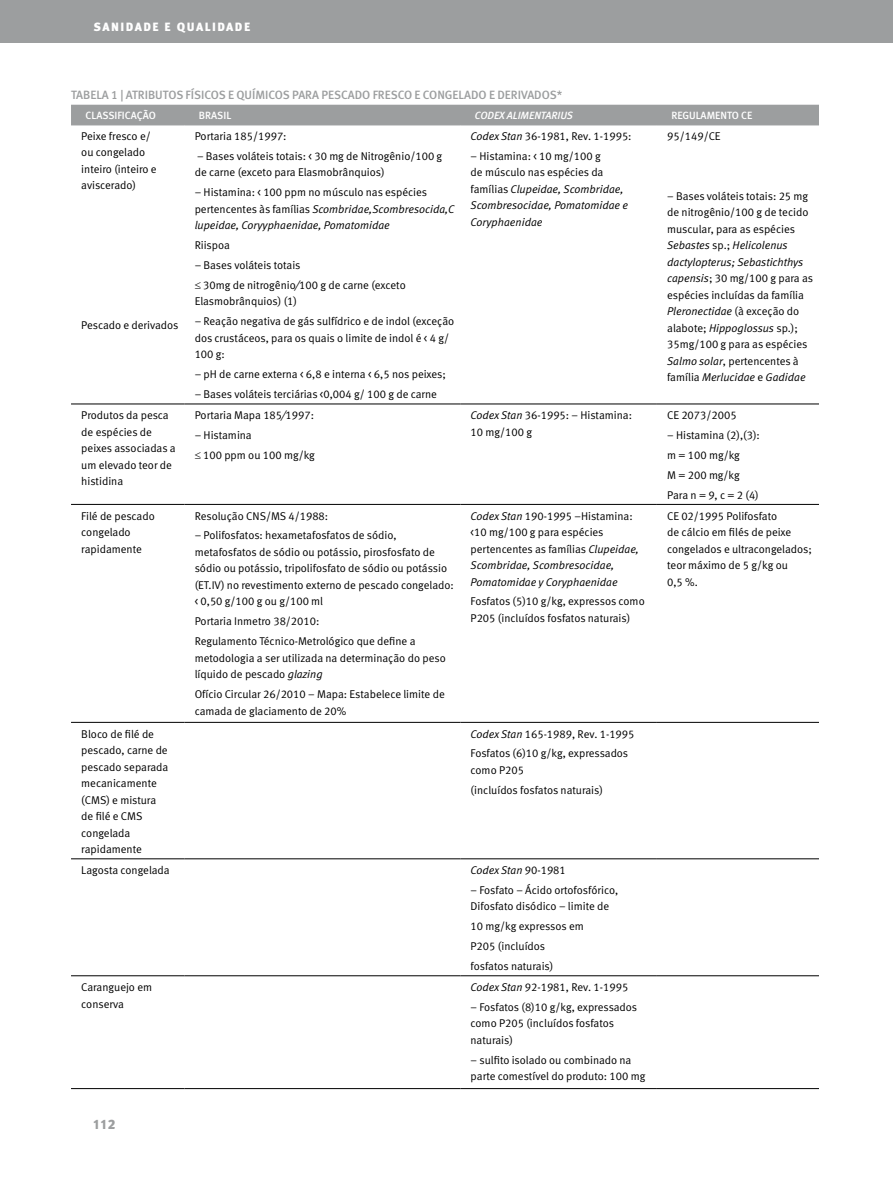
<style>
.page{position:relative;width:893px;height:1191px;background:#fff}
.page>*{position:absolute;margin:0;border:0;box-sizing:border-box;transform-origin:0 0}
.t1{font:13.5px "Meta Black Caps Expert";color:#9c9e9f}
.t2{font:12px "Meta Medium LF";color:#9c9e9f}
.t3{font:12px "Meta Black Caps";color:#fff}
.t4{font:11.25px/16.5px "Meta Normal LF";color:#000}
.t5{font:italic 11.25px/16.5px "Meta Normal LF";color:#000}
.t6{font:10.5px "Meta Medium LF";color:#fff}
.t7{font:italic 10.5px "Meta Medium LF";color:#fff}
.s1{font-style:normal}
.s2{font-style:italic}
</style>
<div class="page">
<div style="left:0;top:0;width:893px;height:43px;background:#9c9e9f"></div>
<div style="left:71px;top:105px;width:748px;height:20px;background:#9c9e9f"></div>
<hr style="left:71px;top:403px;width:113px;height:1px;background:#000">
<hr style="left:184px;top:403px;width:276px;height:1px;background:#000">
<hr style="left:460px;top:403px;width:197px;height:1px;background:#000">
<hr style="left:657px;top:403px;width:162px;height:1px;background:#000">
<hr style="left:71px;top:504px;width:113px;height:1px;background:#000">
<hr style="left:184px;top:504px;width:276px;height:1px;background:#000">
<hr style="left:460px;top:504px;width:197px;height:1px;background:#000">
<hr style="left:657px;top:504px;width:162px;height:1px;background:#000">
<hr style="left:71px;top:722px;width:113px;height:1px;background:#000">
<hr style="left:184px;top:722px;width:276px;height:1px;background:#000">
<hr style="left:460px;top:722px;width:197px;height:1px;background:#000">
<hr style="left:657px;top:722px;width:162px;height:1px;background:#000">
<hr style="left:71px;top:858px;width:113px;height:1px;background:#000">
<hr style="left:184px;top:858px;width:276px;height:1px;background:#000">
<hr style="left:460px;top:858px;width:197px;height:1px;background:#000">
<hr style="left:657px;top:858px;width:162px;height:1px;background:#000">
<hr style="left:71px;top:975px;width:113px;height:1px;background:#000">
<hr style="left:184px;top:975px;width:276px;height:1px;background:#000">
<hr style="left:460px;top:975px;width:197px;height:1px;background:#000">
<hr style="left:657px;top:975px;width:162px;height:1px;background:#000">
<hr style="left:71px;top:1088px;width:113px;height:1px;background:#000">
<hr style="left:184px;top:1088px;width:276px;height:1px;background:#000">
<hr style="left:460px;top:1088px;width:197px;height:1px;background:#000">
<hr style="left:657px;top:1088px;width:162px;height:1px;background:#000">
<hr style="left:71px;top:125px;width:113px;height:1px;background:#9c9e9f">
<hr style="left:184px;top:125px;width:276px;height:1px;background:#9c9e9f">
<hr style="left:460px;top:125px;width:197px;height:1px;background:#9c9e9f">
<hr style="left:657px;top:125px;width:162px;height:1px;background:#9c9e9f">
<p class="t3" style="left:93px;top:19px;width:18px">SANIDADE</p>
<p class="t3" style="left:165px;top:19px;width:56px">E QUALIDADE</p>
<p class="t2" style="left:71px;top:88px;width:62px">TABELA 1 | ATRI</p>
<p class="t2" style="left:148px;top:88px;width:15px">BUTOS</p>
<p class="t2" style="left:186px;top:88px;width:12px">FÍSICOS</p>
<p class="t2" style="left:228px;top:88px;width:16px">E QUÍMICOS</p>
<p class="t2" style="left:292px;top:88px;width:8px">PARA</p>
<p class="t2" style="left:321px;top:88px;width:8px">PESCADO</p>
<p class="t2" style="left:373px;top:88px;width:13px">FRESCO</p>
<p class="t2" style="left:415px;top:88px;width:17px">E CONGELADO</p>
<p class="t2" style="left:489px;top:88px;width:16px">E DERIVADOS</p>
<p class="t2" style="left:557px;top:88px;width:7px">*</p>
<p class="t6" style="left:86px;top:109px;width:72px">CLASSIFICAÇÃO</p>
<p class="t6" style="left:199px;top:109px;width:34px">BRASIL</p>
<p class="t7" style="left:475px;top:109px;width:100px">CODEX ALIMENTARIUS</p>
<p class="t6" style="left:671px;top:109px;width:76px">REGULAMENTO CE</p>
<p class="t4" style="left:81px;top:128px;width:77px">Peixe fresco e/ ou congelado inteiro (inteiro e aviscerado)</p>
<p class="t4" style="left:195px;top:128px;width:93px">Portaria 185/1997:</p>
<p class="t4" style="left:195px;top:147px;width:249px">– Bases voláteis totais: &lt; 30 mg de Nitrogênio/100 g de carne (exceto para Elasmobrânquios)</p>
<p class="t5" style="left:195px;top:184px;width:261px"><span class="s1">– Histamina: &lt; 100 ppm no músculo nas espécies pertencentes às famílias</span> Scombridae,Scombresocida,C lupeidae, Coryyphaenidae, Pomatomidae</p>
<p class="t4" style="left:195px;top:237px;width:37px">Riispoa</p>
<p class="t4" style="left:195px;top:255px;width:213px;line-height:20px">– Bases voláteis totais<br>≤ 30mg de nitrogênio⁄100 g de carne (exceto</p>
<p class="t4" style="left:195px;top:293px;width:104px">Elasmobrânquios) (1)</p>
<p class="t4" style="left:195px;top:313px;width:261px">– Reação negativa de gás sulfídrico e de indol (exceção dos crustáceos, para os quais o limite de indol é &lt; 4 g/<br>100 g:</p>
<p class="t4" style="left:195px;top:366px;width:253px">– pH de carne externa &lt; 6,8 e interna &lt; 6,5 nos peixes;</p>
<p class="t4" style="left:195px;top:386px;width:244px">– Bases voláteis terciárias &lt;0,004 g/ 100 g de carne</p>
<p class="t4" style="left:667px;top:128px;width:55px">95/149/CE</p>
<p class="t4" style="left:471px;top:128px;width:162px"><span class="s2">Codex Stan</span> 36-1981, Rev. 1-1995:</p>
<p class="t5" style="left:471px;top:147px;width:159px"><span class="s1">– Histamina: &lt; 10 mg/100 g<br>de músculo nas espécies da famílias</span> Clupeidae, Scombridae,<br>Scombresocidae, Pomatomidae e<br>Coryphaenidae</p>
<p class="t4" style="left:667px;top:187px;width:147px">– Bases voláteis totais: 25 mg de nitrogênio/100 g de tecido muscular, para as espécies<br><span class="s2">Sebastes</span> sp.; <span class="s2">Helicolenus dactylopterus; Sebastichthys capensis</span>; 30 mg/100 g para as espécies incluídas da família<br><span class="s2">Pleronectidae</span> (à exceção do alabote; <span class="s2">Hippoglossus</span> sp.);<br>35mg/100 g para as espécies<br><span class="s2">Salmo solar</span>, pertencentes à família <span class="s2">Merlucidae</span> e <span class="s2">Gadidae</span></p>
<p class="t4" style="left:81px;top:316px;width:99px">Pescado e derivados</p>
<p class="t4" style="left:81px;top:407px;width:96px">Produtos da pesca de espécies de peixes associadas a um elevado teor de histidina</p>
<p class="t4" style="left:195px;top:407px;width:121px">Portaria Mapa 185⁄1997:</p>
<p class="t4" style="left:195px;top:425px;width:122px;line-height:20px">– Histamina<br>≤ 100 ppm ou 100 mg/kg</p>
<p class="t4" style="left:81px;top:507px;width:75px">Filé de pescado congelado rapidamente</p>
<p class="t4" style="left:195px;top:507px;width:135px">Resolução CNS/MS 4/1988:</p>
<p class="t4" style="left:195px;top:527px;width:261px">– Polifosfatos: hexametafosfatos de sódio, metafosfatos de sódio ou potássio, pirosfosfato de sódio ou potássio, tripolifosfato de sódio ou potássio (ET.IV) no revestimento externo de pescado congelado: &lt; 0,50 g/100 g ou g/100 ml</p>
<p class="t4" style="left:195px;top:611px;width:222px;line-height:20px">Portaria Inmetro 38/2010:<br>Regulamento Técnico-Metrológico que define a</p>
<p class="t4" style="left:195px;top:649px;width:253px">metodologia a ser utilizada na determinação do peso líquido de pescado <span class="s2">glazing</span></p>
<p class="t4" style="left:195px;top:686px;width:252px">Ofício Circular 26/2010 – Mapa: Estabelece limite de camada de glaciamento de 20%</p>
<p class="t4" style="left:471px;top:407px;width:163px"><span class="s2">Codex Stan</span> 36-1995: – Histamina:<br>10 mg/100 g</p>
<p class="t4" style="left:667px;top:407px;width:71px">CE 2073/2005</p>
<p class="t4" style="left:667px;top:425px;width:94px;line-height:20px">– Histamina (2),(3): m = 100 mg/kg<br>M = 200 mg/kg<br>Para n = 9, c = 2 (4)</p>
<p class="t5" style="left:471px;top:507px;width:170px">Codex Stan <span class="s1">190-1995 –Histamina: &lt;10 mg/100 g para espécies pertencentes as famílias</span> Clupeidae,<br>Scombridae, Scombresocidae,<br>Pomatomidae y Coryphaenidae</p>
<p class="t4" style="left:471px;top:593px;width:176px">Fosfatos (5)10 g/kg, expressos como<br>P205 (incluídos fosfatos naturais)</p>
<p class="t4" style="left:667px;top:507px;width:146px">CE 02/1995 Polifosfato<br>de cálcio em filés de peixe congelados e ultracongelados; teor máximo de 5 g/kg ou<br>0,5 %.</p>
<p class="t4" style="left:81px;top:725px;width:89px">Bloco de filé de pescado, carne de pescado separada mecanicamente (CMS) e mistura de filé e CMS congelada rapidamente</p>
<p class="t4" style="left:471px;top:723px;width:165px;line-height:20px"><span class="s2">Codex Stan</span> 165-1989, Rev. 1-1995<br>Fosfatos (6)10 g/kg, expressados</p>
<p class="t4" style="left:471px;top:760px;width:134px;line-height:20px">como P205<br>(incluídos fosfatos naturais)</p>
<p class="t4" style="left:81px;top:861px;width:90px">Lagosta congelada</p>
<p class="t5" style="left:471px;top:861px;width:97px">Codex Stan <span class="s1">90-1981</span></p>
<p class="t4" style="left:471px;top:881px;width:149px">– Fosfato – Ácido ortofosfórico,<br>Difosfato disódico – limite de</p>
<p class="t4" style="left:471px;top:916px;width:115px;line-height:20px">10 mg/kg expressos em<br>P205 (incluídos fosfatos naturais)</p>
<p class="t4" style="left:81px;top:978px;width:72px">Caranguejo em conserva</p>
<p class="t4" style="left:471px;top:978px;width:159px"><span class="s2">Codex Stan</span> 92-1981, Rev. 1-1995</p>
<p class="t4" style="left:471px;top:998px;width:168px">– Fosfatos (8)10 g/kg, expressados como P205 (incluídos fosfatos naturais)</p>
<p class="t4" style="left:471px;top:1051px;width:176px">– sulfito isolado ou combinado na parte comestível do produto: 100 mg</p>
<p class="t1" style="left:93px;top:1116px;width:23px">112</p>
</div>
